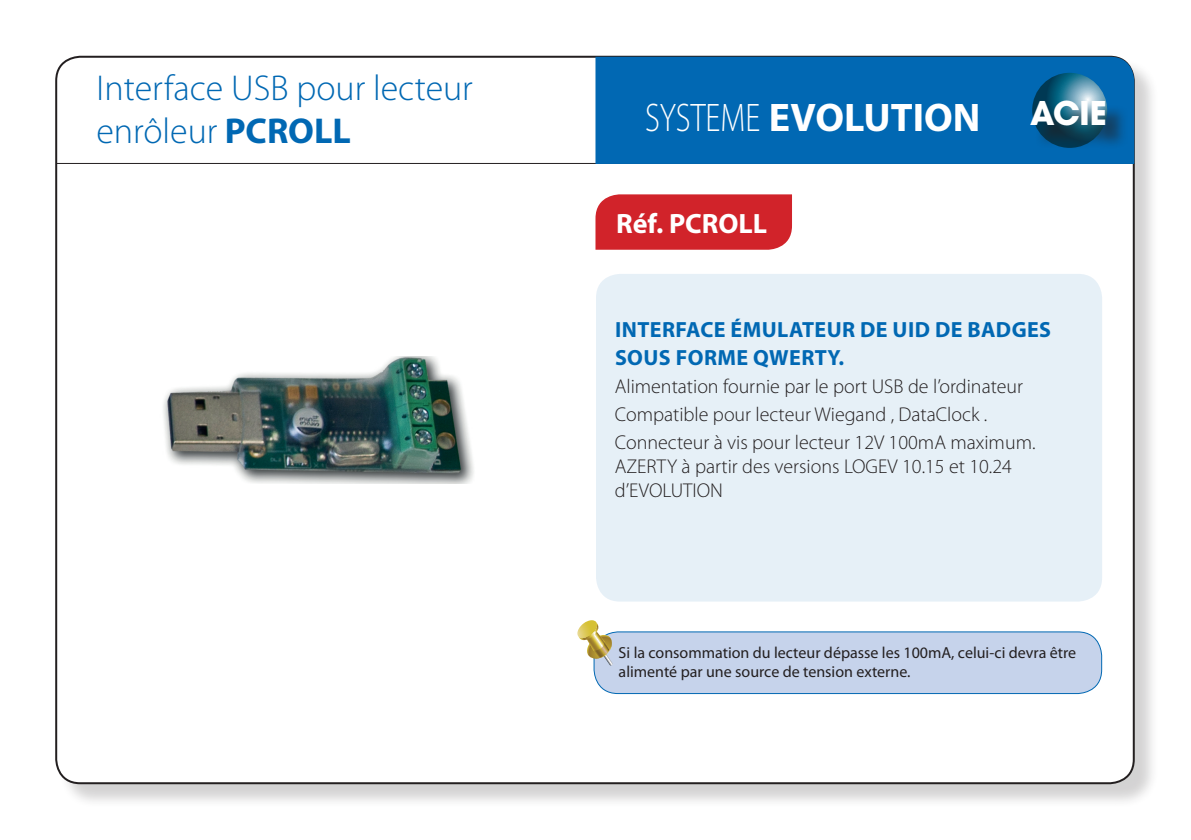
<style>
.page{position:relative;width:1191px;height:840px;background:#fff}
.page>*{position:absolute;margin:0;border:0;box-sizing:border-box;transform-origin:0 0}
.t1{font:700 40px "Myriad Pro";color:#fff}
.t2{font:300 36px "Myriad Pro";color:#0168b3}
.t3{font:700 36px "Avant Garde Gothic Itc T";color:#fff}
.t4{font:700 28px "Myriad Pro";color:#fff}
.t5{font:700 22px "Myriad Pro";letter-spacing:.02em;color:#0168b3}
.t6{font:300 20px "Myriad Pro";color:#231f20}
.t7{font:16px/19.2px "Myriad Pro";color:#231f20}
.s1{font-weight:700}
.s2{font-weight:300}
</style>
<div class="page">
<div style="left:58px;top:59px;width:1101px;height:749px;background:#231f20;opacity:.2"></div>
<div style="left:56px;top:57px;width:1077px;height:725px;background:#fff;border-radius:24px"></div>
<hr style="left:56px;top:163px;width:1078px;height:1px;background:#231f20">
<div style="left:595px;top:57px;width:539px;height:107px;background:#0168b3"></div>
<svg style="left:1032px;top:73px;width:75px;height:75px"></svg>
<div style="left:596px;top:274px;width:506px;height:327px;background:#e6f0f7;border-radius:24px"></div>
<div style="left:594px;top:631px;width:507px;height:62px;background:#c6d3eb;border-radius:24px"></div>
<div style="left:593px;top:631px;width:509px;height:62px;border:1px solid #0168b3;border-radius:24px"></div>
<div style="left:595px;top:194px;width:197px;height:55px;background:#d1232a"></div>
<div style="left:1034px;top:104px;width:95px;height:45px;background:#231f20;opacity:.75"></div>
<svg style="left:577px;top:620px;width:36px;height:45px"></svg>
<img style="left:163px;top:357px;width:311px;height:126px">
<p class="t2" style="left:96px;top:66px;width:378px">Interface USB pour lecteur</p>
<p class="t2" style="left:96px;top:109px;width:256px">enrôleur <span class="s1">PCROLL</span></p>
<p class="t1" style="left:645px;top:91px;width:337px"><span class="s2">SYSTEME</span> EVOLUTION</p>
<p class="t4" style="left:616px;top:205px;width:152px">Réf. PCROLL</p>
<p class="t3" style="left:1030px;top:91px;width:78px">ACIE</p>
<p class="t5" style="left:615px;top:315px;width:438px">INTERFACE ÉMULATEUR DE UID DE BADGES</p>
<p class="t5" style="left:615px;top:343px;width:231px">SOUS FORME QWERTY.</p>
<p class="t6" style="left:615px;top:374px;width:410px">Alimentation fournie par le port USB de l’ordinateur</p>
<p class="t6" style="left:615px;top:402px;width:374px">Compatible pour lecteur Wiegand , DataClock .</p>
<p class="t6" style="left:615px;top:430px;width:422px">Connecteur à vis pour lecteur 12V 100mA maximum.</p>
<p class="t6" style="left:615px;top:454px;width:399px">AZERTY à partir des versions LOGEV 10.15 et 10.24</p>
<p class="t6" style="left:615px;top:478px;width:110px">d’EVOLUTION</p>
<p class="t7" style="left:618px;top:642px;width:459px">Si la consommation du lecteur dépasse les 100mA, celui-ci devra être alimenté par une source de tension externe.</p>
</div>
